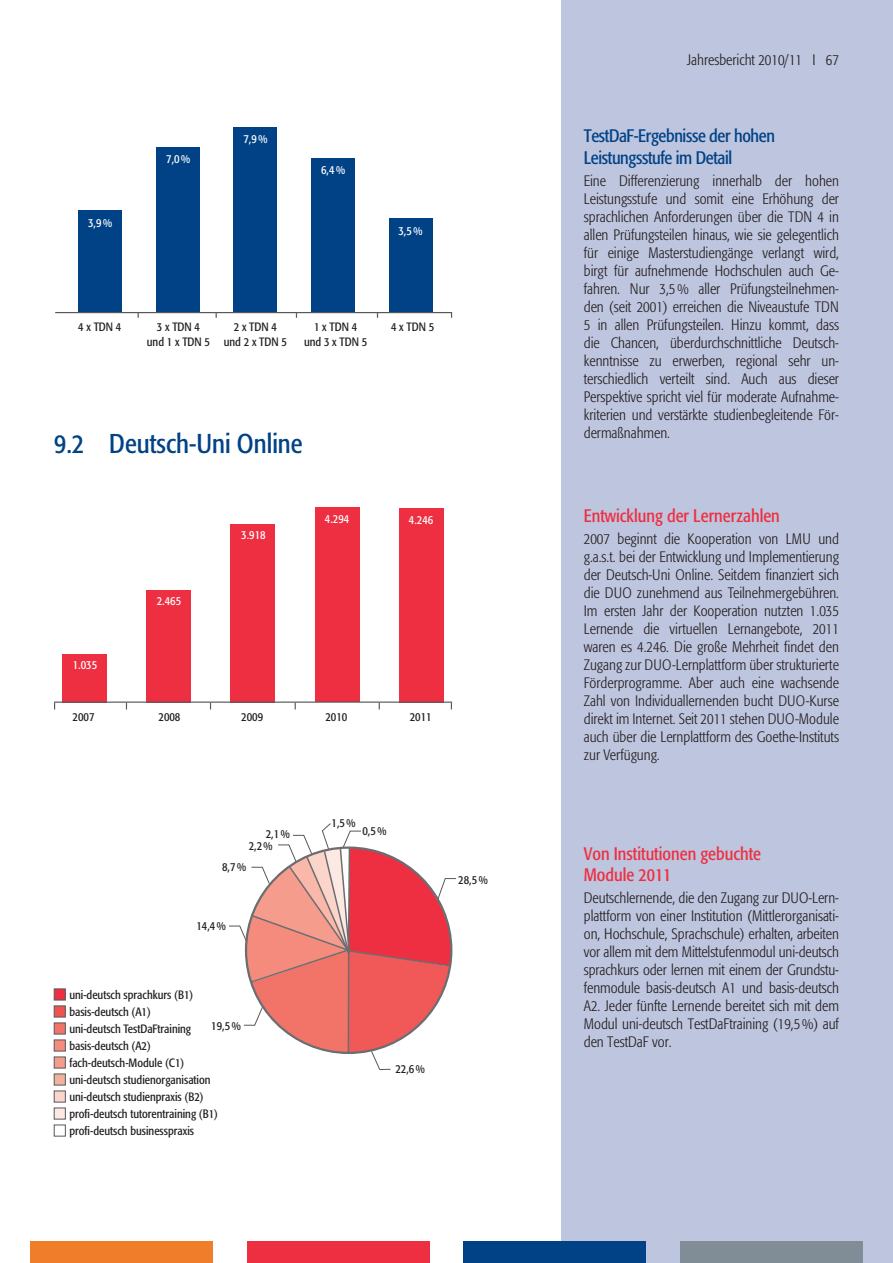
<style>
.page{position:relative;width:893px;height:1263px;background:#fff}
.page>*{position:absolute;margin:0;border:0;box-sizing:border-box;transform-origin:0 0}
.t1{font:27px "Formata Condensed BQ";color:#014286}
.t2{font:18px/20.5px "Formata Condensed BQ";color:#ee2f41}
.t3{font:18px/22.5px "Formata Condensed BQ";letter-spacing:-.02em;color:#014286}
.t4{font:300 condensed 15px/18px "Formata";color:#231f20;text-align:justify}
.t5{font:300 15px/18px "Formata Condensed BQ";color:#231f20;text-align:justify}
.t6{font:condensed 12px/17px "Formata";color:#231f20}
.t7{font:condensed 12px "Formata";color:#fff}
</style>
<div class="page">
<div style="left:561px;top:0;width:332px;height:1263px;background:#bec5de"></div>
<div style="left:30px;top:1242px;width:183px;height:21px;background:#f07d29"></div>
<div style="left:680px;top:1242px;width:183px;height:21px;background:#808c96"></div>
<div style="left:463px;top:1242px;width:183px;height:21px;background:#014286"></div>
<div style="left:247px;top:1242px;width:182px;height:21px;background:#ee2f41"></div>
<div style="left:78px;top:211px;width:44px;height:102px;background:#014286"></div>
<div style="left:156px;top:147px;width:44px;height:165px;background:#014286"></div>
<div style="left:233px;top:128px;width:44px;height:184px;background:#014286"></div>
<div style="left:311px;top:158px;width:44px;height:155px;background:#014286"></div>
<div style="left:389px;top:219px;width:44px;height:94px;background:#014286"></div>
<hr style="left:55px;top:312px;width:397px;height:1px;background:#57585a">
<div style="left:63px;top:654px;width:44px;height:48px;background:#ee2f41"></div>
<div style="left:147px;top:590px;width:44px;height:112px;background:#ee2f41"></div>
<div style="left:231px;top:524px;width:44px;height:178px;background:#ee2f41"></div>
<div style="left:315px;top:507px;width:44px;height:195px;background:#ee2f41"></div>
<div style="left:399px;top:508px;width:45px;height:194px;background:#ee2f41"></div>
<hr style="left:54px;top:701px;width:398px;height:2px;background:#57585a">
<svg style="left:229px;top:823px;width:227px;height:247px"></svg>
<div style="left:54px;top:1040px;width:12px;height:11px;background:#f48b7c;border:1px solid #57585a"></div>
<div style="left:54px;top:1108px;width:12px;height:11px;background:#fde9e3;border:1px solid #57585a"></div>
<div style="left:54px;top:989px;width:12px;height:11px;background:#ee2f41;border:1px solid #57585a"></div>
<div style="left:54px;top:1023px;width:12px;height:11px;background:#f27468;border:1px solid #57585a"></div>
<div style="left:54px;top:1006px;width:12px;height:11px;background:#f05252;border:1px solid #57585a"></div>
<div style="left:54px;top:1057px;width:12px;height:11px;background:#f69c8d;border:1px solid #57585a"></div>
<div style="left:54px;top:1074px;width:12px;height:11px;background:#f1b19a;border:1px solid #57585a"></div>
<div style="left:54px;top:1091px;width:12px;height:11px;background:#fcd5ca;border:1px solid #57585a"></div>
<div style="left:54px;top:1125px;width:12px;height:11px;background:#fff;border:1px solid #57585a"></div>
<p class="t7" style="left:88px;top:215px;width:25px">3,9%</p>
<p class="t7" style="left:166px;top:152px;width:25px">7,0%</p>
<p class="t7" style="left:243px;top:132px;width:25px">7,9%</p>
<p class="t7" style="left:321px;top:163px;width:25px">6,4%</p>
<p class="t7" style="left:398px;top:224px;width:25px">3,5%</p>
<p class="t6" style="left:78px;top:318px;width:45px">4 x TDN 4</p>
<p class="t6" style="left:157px;top:318px;width:45px">3 x TDN 4</p>
<p class="t6" style="left:234px;top:318px;width:45px">2 x TDN 4</p>
<p class="t6" style="left:314px;top:318px;width:45px">1 x TDN 4</p>
<p class="t6" style="left:391px;top:318px;width:45px">4 x TDN 5</p>
<p class="t6" style="left:147px;top:333px;width:142px">und 1 x TDN 5 und 2 x TDN 5</p>
<p class="t6" style="left:304px;top:333px;width:65px">und 3 x TDN 5</p>
<h1 class="t1" style="left:54px;top:428px;width:250px">9.2 Deutsch-Uni Online</h1>
<p class="t7" style="left:73px;top:658px;width:26px">1.035</p>
<p class="t7" style="left:157px;top:594px;width:26px">2.465</p>
<p class="t7" style="left:241px;top:528px;width:26px">3.918</p>
<p class="t7" style="left:325px;top:511px;width:26px">4.294</p>
<p class="t7" style="left:409px;top:512px;width:26px">4.246</p>
<p class="t6" style="left:73px;top:708px;width:23px">2007</p>
<p class="t6" style="left:158px;top:708px;width:23px">2008</p>
<p class="t6" style="left:241px;top:708px;width:23px">2009</p>
<p class="t6" style="left:325px;top:708px;width:23px">2010</p>
<p class="t6" style="left:410px;top:708px;width:23px">2011</p>
<p class="t6" style="left:266px;top:825px;width:25px">2,1%</p>
<p class="t6" style="left:249px;top:837px;width:25px">2,2%</p>
<p class="t6" style="left:222px;top:858px;width:25px">8,7%</p>
<p class="t6" style="left:196px;top:917px;width:31px">14,4%</p>
<p class="t6" style="left:69px;top:986px;width:125px">uni-deutsch sprachkurs (B1)</p>
<p class="t6" style="left:69px;top:1020px;width:123px">uni-deutsch TestDaFtraining</p>
<p class="t6" style="left:69px;top:1003px;width:83px">basis-deutsch (A1)</p>
<p class="t6" style="left:69px;top:1054px;width:143px">fach-deutsch-Module (C1) uni-deutsch studienorganisation uni-deutsch studienpraxis (B2)</p>
<p class="t6" style="left:69px;top:1122px;width:126px">profi-deutsch businesspraxis</p>
<p class="t6" style="left:211px;top:1017px;width:31px">19,5%</p>
<p class="t6" style="left:69px;top:1037px;width:83px">basis-deutsch (A2)</p>
<p class="t6" style="left:69px;top:1105px;width:150px">profi-deutsch tutorentraining (B1)</p>
<p class="t6" style="left:332px;top:814px;width:25px">1,5%</p>
<p class="t6" style="left:362px;top:822px;width:25px">0,5%</p>
<p class="t6" style="left:458px;top:871px;width:31px">28,5%</p>
<p class="t6" style="left:395px;top:1061px;width:31px">22,6%</p>
<p class="t5" style="left:687px;top:51px;width:153px">Jahresbericht 2010/11 I 67</p>
<p class="t3" style="left:584px;top:124px;width:193px">TestDaF-Ergebnisse der hohen<br>Leistungsstufe im Detail</p>
<p class="t4" style="left:584px;top:172px;width:257px">Eine Differenzierung innerhalb der hohen Leistungsstufe und somit eine Erhöhung der sprachlichen Anforderungen über die TDN 4 in allen Prüfungsteilen hinaus, wie sie gelegentlich für einige Masterstudiengänge verlangt wird, birgt für aufnehmende Hochschulen auch Ge&shy;fahren. Nur 3,5% aller Prüfungsteilnehmen&shy;den (seit 2001) erreichen die Niveaustufe TDN 5 in allen Prüfungsteilen. Hinzu kommt, dass die Chancen, überdurchschnittliche Deutsch&shy;kenntnisse zu erwerben, regional sehr un&shy;terschiedlich verteilt sind. Auch aus dieser Perspektive spricht viel für moderate Aufnahme&shy;kriterien und verstärkte studienbegleitende För&shy;dermaßnahmen.</p>
<p class="t2" style="left:584px;top:505px;width:198px">Entwicklung der Lernerzahlen</p>
<p class="t4" style="left:584px;top:529px;width:257px">2007 beginnt die Kooperation von LMU und g.a.s.t. bei der Entwicklung und Implementierung der Deutsch-Uni Online. Seitdem finanziert sich die DUO zunehmend aus Teilnehmergebühren.<br>Im ersten Jahr der Kooperation nutzten 1.035<br>Lernende die virtuellen Lernangebote, 2011 waren es 4.246. Die große Mehrheit findet den Zugang zur DUO-Lernplattform über strukturierte Förderprogramme. Aber auch eine wachsende Zahl von Individuallernenden bucht DUO-Kurse direkt im Internet. Seit 2011 stehen DUO-Module auch über die Lernplattform des Goethe-Instituts zur Verfügung.</p>
<p class="t2" style="left:584px;top:844px;width:179px">Von Institutionen gebuchte<br>Module 2011</p>
<p class="t5" style="left:584px;top:889px;width:257px">Deutschlernende, die den Zugang zur DUO-Lern&shy;plattform von einer Institution (Mittlerorganisati&shy;on, Hochschule, Sprachschule) erhalten, arbeiten vor allem mit dem Mittelstufenmodul uni-deutsch sprachkurs oder lernen mit einem der Grundstu&shy;fenmodule basis-deutsch A1 und basis-deutsch A2. Jeder fünfte Lernende bereitet sich mit dem Modul uni-deutsch TestDaFtraining (19,5%) auf den TestDaF vor.</p>
</div>
